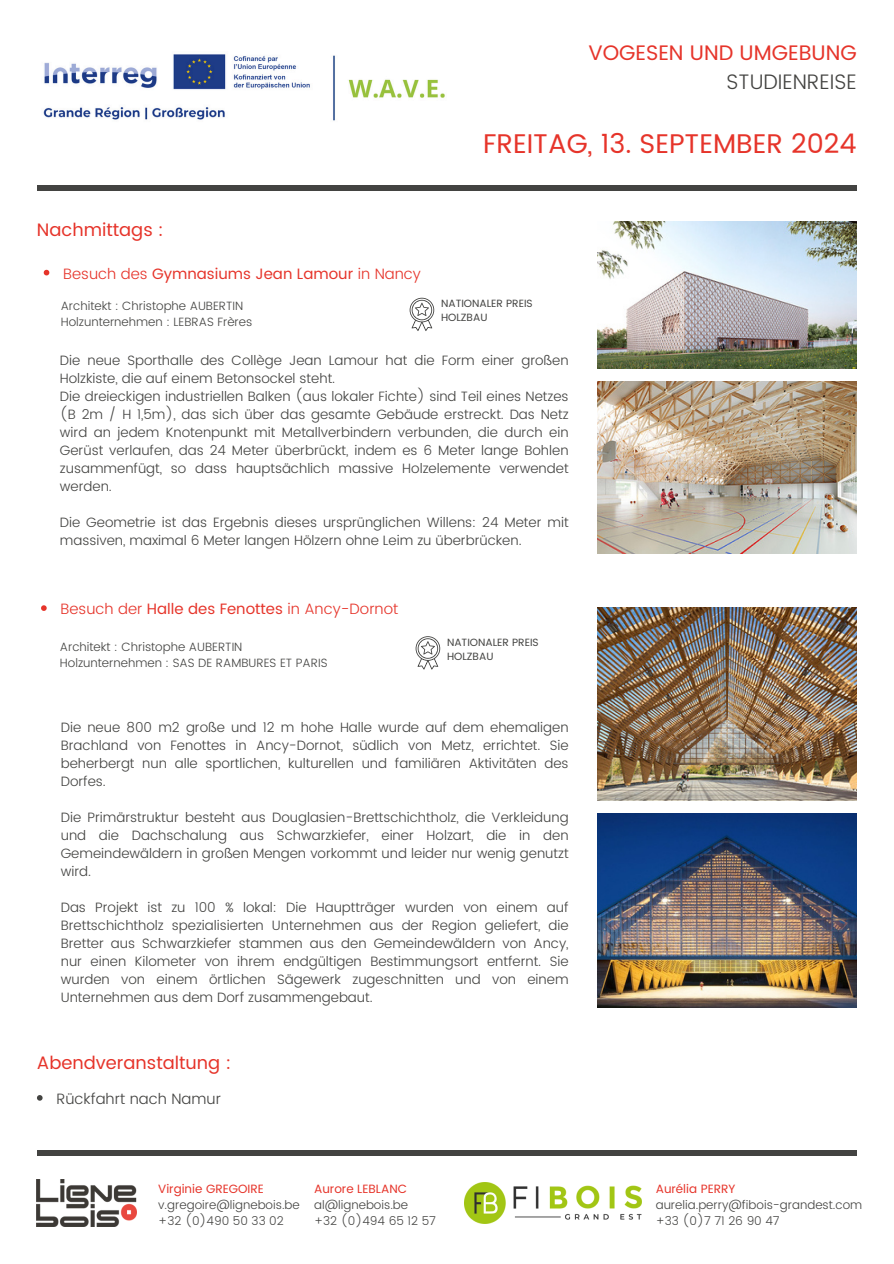
<style>
.page{position:relative;width:894px;height:1264px;background:#fff}
.page>*{position:absolute;margin:0;border:0;box-sizing:border-box;transform-origin:0 0}
.t1{font:27px "Poppins";color:#e6342a}
.t2{font:21px/29.2px "Poppins";color:#e6342a;text-align:right}
.t3{font:18px "Poppins";color:#e6342a}
.t4{font:300 15px "Poppins";color:#e6342a}
.t5{font:15px "Poppins";color:#e6342a}
.t6{font:300 15px "Poppins";color:#434341}
.t7{font:300 13.5px/18px "Poppins";color:#434341;text-align:justify}
.t8{font:300 12px/16px "Poppins";color:#434341}
.t9{font:10.5px "Poppins";color:#434341}
.s1{font-weight:300;color:#434341}
.s2{font-weight:300}
.s3{font-weight:400}
.s4{font-weight:400;color:#e6342a}
</style>
<div class="page">
<div style="left:37px;top:1150px;width:819px;height:5px;background:#434341"></div>
<div style="left:37px;top:186px;width:819px;height:5px;background:#434341"></div>
<img style="left:597px;top:381px;width:259px;height:173px">
<img style="left:597px;top:607px;width:259px;height:194px">
<img style="left:597px;top:221px;width:259px;height:148px">
<img style="left:597px;top:813px;width:259px;height:194px">
<img style="left:37px;top:1179px;width:99px;height:46px">
<img style="left:464px;top:1182px;width:177px;height:41px">
<img style="left:43px;top:54px;width:402px;height:67px">
<svg style="left:409px;top:298px;width:25px;height:33px"></svg>
<svg style="left:415px;top:636px;width:25px;height:33px"></svg>
<svg style="left:44px;top:270px;width:5px;height:5px"></svg>
<svg style="left:41px;top:605px;width:6px;height:6px"></svg>
<svg style="left:37px;top:1095px;width:6px;height:5px"></svg>
<p class="t2" style="left:588px;top:38px;width:270px">VOGESEN UND UMGEBUNG<br><span class="s1">STUDIENREISE</span></p>
<h5 class="t1" style="left:483px;top:128px;width:375px">FREITAG, 13. SEPTEMBER 2024</h5>
<h4 class="t3" style="left:37px;top:220px;width:128px">Nachmittags :</h4>
<h4 class="t5" style="left:63px;top:265px;width:359px"><span class="s2">Besuch des</span> Gymnasiums Jean Lamour <span class="s2">in Nancy</span></h4>
<h3 class="t8" style="left:61px;top:298px;width:193px">Architekt : Christophe AUBERTIN<br>Holzunternehmen : LEBRAS Frères</h3>
<p class="t9" style="left:441px;top:297px;width:93px">NATIONALER PREIS</p>
<p class="t9" style="left:441px;top:311px;width:48px">HOLZBAU</p>
<p class="t7" style="left:60px;top:351px;width:510px;text-align:left">Die neue Sporthalle des Collège Jean Lamour hat die Form einer großen Holzkiste, die auf einem Betonsockel steht.<br>Die dreieckigen industriellen Balken (aus lokaler Fichte) sind Teil eines Netzes (B 2m / H 1,5m), das sich über das gesamte Gebäude erstreckt. Das Netz wird an jedem Knotenpunkt mit Metallverbindern verbunden, die durch ein Gerüst verlaufen, das 24 Meter überbrückt, indem es 6 Meter lange Bohlen zusammenfügt, so dass hauptsächlich massive Holzelemente verwendet werden.</p>
<p class="t7" style="left:60px;top:513px;width:510px">Die Geometrie ist das Ergebnis dieses ursprünglichen Willens: 24 Meter mit massiven, maximal 6 Meter langen Hölzern ohne Leim zu überbrücken.</p>
<h3 class="t4" style="left:61px;top:600px;width:339px">Besuch der <span class="s3">Halle des Fenottes</span> in Ancy-Dornot</h3>
<p class="t8" style="left:60px;top:638px;width:269px">Architekt : Christophe AUBERTIN<br>Holzunternehmen : SAS DE RAMBURES ET PARIS</p>
<p class="t9" style="left:447px;top:636px;width:93px">NATIONALER PREIS</p>
<h4 class="t9" style="left:447px;top:650px;width:48px">HOLZBAU</h4>
<p class="t7" style="left:61px;top:718px;width:509px">Die neue 800 m2 große und 12 m hohe Halle wurde auf dem ehemaligen Brachland von Fenottes in Ancy-Dornot, südlich von Metz, errichtet. Sie beherbergt nun alle sportlichen, kulturellen und familiären Aktivitäten des Dorfes.</p>
<p class="t7" style="left:61px;top:808px;width:509px">Die Primärstruktur besteht aus Douglasien-Brettschichtholz, die Verkleidung und die Dachschalung aus Schwarzkiefer, einer Holzart, die in den Gemeindewäldern in großen Mengen vorkommt und leider nur wenig genutzt wird.</p>
<h5 class="t7" style="left:61px;top:898px;width:509px">Das Projekt ist zu 100 % lokal: Die Hauptträger wurden von einem auf Brettschichtholz spezialisierten Unternehmen aus der Region geliefert, die Bretter aus Schwarzkiefer stammen aus den Gemeindewäldern von Ancy, nur einen Kilometer von ihrem endgültigen Bestimmungsort entfernt. Sie wurden von einem örtlichen Sägewerk zugeschnitten und von einem Unternehmen aus dem Dorf zusammengebaut.</h5>
<h5 class="t3" style="left:37px;top:1052px;width:196px">Abendveranstaltung :</h5>
<p class="t6" style="left:56px;top:1090px;width:166px">Rückfahrt nach Namur</p>
<h4 class="t8" style="left:158px;top:1180px;width:143px"><span class="s4">Virginie GREGOIRE </span>v.gregoire@lignebois.be +32 (0)490 50 33 02</h4>
<p class="t8" style="left:314px;top:1180px;width:123px"><span class="s4">Aurore LEBLANC </span>al@lignebois.be<br>+32 (0)494 65 12 57</p>
<h5 class="t8" style="left:655px;top:1180px;width:208px"><span class="s4">Aurélia PERRY </span>aurelia.perry@fibois-grandest.com +33 (0)7 71 26 90 47</h5>
</div>
